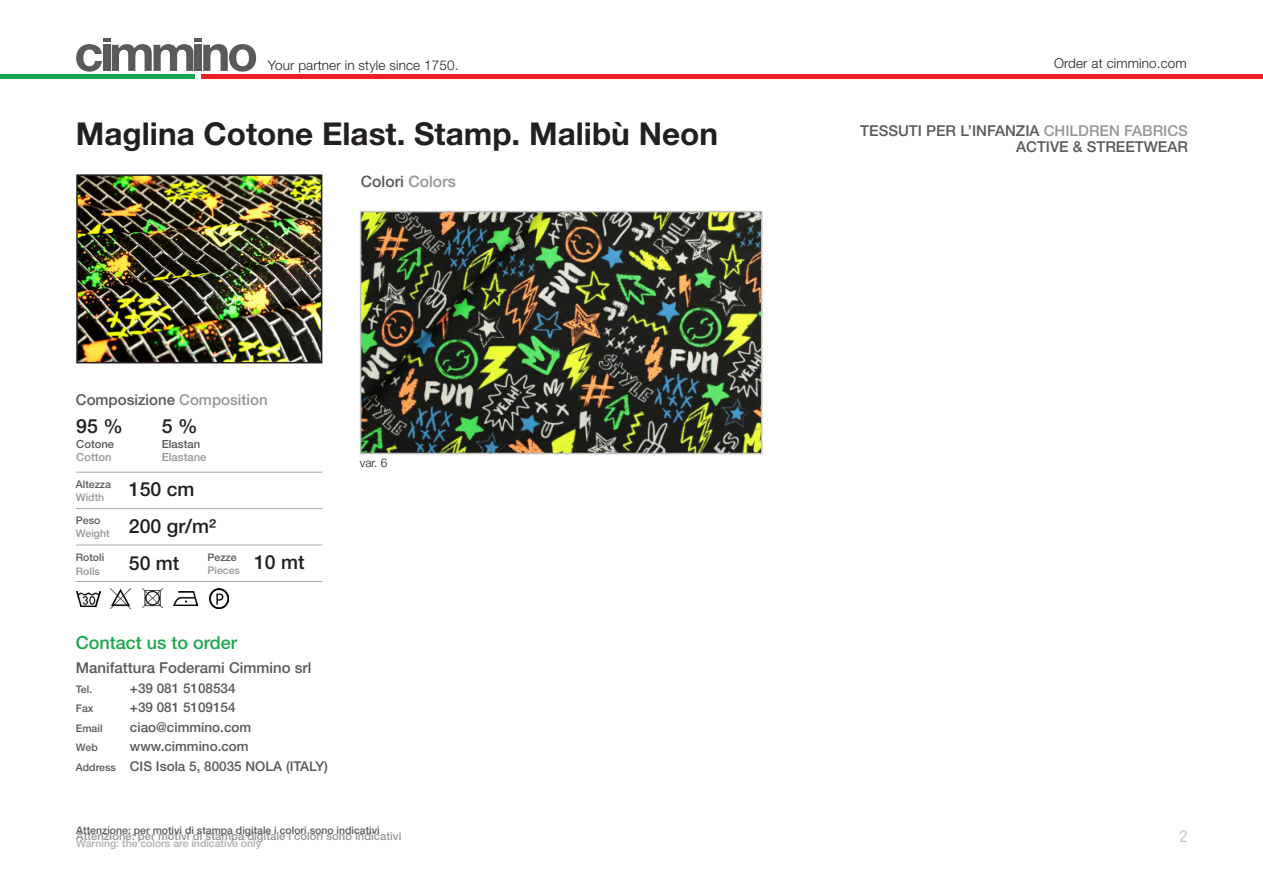
<style>
.page{position:relative;width:1263px;height:893px;background:#fff}
.page>*{position:absolute;margin:0;border:0;box-sizing:border-box;transform-origin:0 0}
.titolo_articolo{font:700 31.5px "Helvetica Neue LT Pro";color:#231f20}
.composizione_articol{font:500 19.5px "Helvetica Neue LT Pro";color:#231f20}
.composizione_articol-2{font:500 18px "Helvetica Neue LT Pro";color:#1aa64f}
.t1{font:condensed 16.5px "Helvetica Neue LT Pro";color:#cbc8c9}
.composizione_articol-3{font:500 15.75px "Helvetica Neue LT Pro";color:#59595b}
.composizione_articol-4{font:500 15px "Helvetica Neue LT Pro";color:#59595b}
.composizione_articol-5{font:500 13.5px "Helvetica Neue LT Pro";color:#59595b}
.t2{font:300 13.5px "Helvetica Neue LT Pro";letter-spacing:.01em;color:#231f20}
.didascalie{font:300 12px "Helvetica Neue LT Pro";color:#231f20}
.composizione_articol-6{font:500 11.25px "Helvetica Neue LT Pro";color:#959696}
.composizione_articol-7{font:500 11.25px "Helvetica Neue LT Pro";color:#59595b}
.composizione_articol-8{font:500 10.5px "Helvetica Neue LT Pro";color:#59595b}
.composizione_articol-9{font:500 10.5px "Helvetica Neue LT Pro";color:#b0afaf}
.composizione_articol-10{font:500 10.5px "Helvetica Neue LT Pro";color:#959696}
.s1{color:#959696}
.s2{font-size:10.5px}
</style>
<div class="page">
<svg style="left:76px;top:38px;width:180px;height:34px"></svg>
<div style="left:202px;top:74px;width:1061px;height:5px;background:#ee2026"></div>
<div style="left:0;top:74px;width:195px;height:5px;background:#1aa64f"></div>
<img style="left:79px;top:177px;width:240px;height:183px">
<div style="left:76px;top:174px;width:246px;height:189px;border:2px solid #231f20"></div>
<img style="left:363px;top:214px;width:396px;height:237px">
<div style="left:360px;top:211px;width:402px;height:243px;border:2px solid #c0c0c0"></div>
<hr style="left:76px;top:581px;width:246px;height:1px;background:#a8a9ad">
<hr style="left:76px;top:472px;width:246px;height:1px;background:#a8a9ad">
<hr style="left:76px;top:545px;width:246px;height:1px;background:#a8a9ad">
<hr style="left:76px;top:508px;width:246px;height:1px;background:#a8a9ad">
<img style="left:77px;top:591px;width:23px;height:15px">
<img style="left:111px;top:589px;width:20px;height:19px">
<img style="left:142px;top:588px;width:20px;height:19px">
<img style="left:174px;top:592px;width:23px;height:13px">
<img style="left:209px;top:589px;width:20px;height:19px">
<p class="t2" style="left:268px;top:57px;width:192px">Your partner in style since 1750.</p>
<p class="t2" style="left:1054px;top:55px;width:134px">Order at cimmino.com</p>
<p class="titolo_articolo" style="left:76px;top:114px;width:644px">Maglina Cotone Elast. Stamp. Malibù Neon</p>
<p class="composizione_articol-3" style="left:361px;top:172px;width:97px">Colori <span class="s1">Colors</span></p>
<p class="composizione_articol-4" style="left:76px;top:391px;width:193px">Composizione <span class="s1">Composition</span></p>
<p class="composizione_articol" style="left:76px;top:414px;width:48px">95 %</p>
<p class="composizione_articol" style="left:162px;top:414px;width:37px">5 %</p>
<p class="composizione_articol-7" style="left:76px;top:437px;width:39px">Cotone</p>
<p class="composizione_articol-7" style="left:162px;top:437px;width:40px">Elastan</p>
<p class="composizione_articol-6" style="left:76px;top:450px;width:37px">Cotton</p>
<p class="composizione_articol-6" style="left:162px;top:450px;width:46px">Elastane</p>
<p class="composizione_articol-8" style="left:76px;top:478px;width:37px">Altezza</p>
<p class="composizione_articol-10" style="left:76px;top:491px;width:30px">Width</p>
<p class="composizione_articol-8" style="left:76px;top:514px;width:26px">Peso</p>
<p class="composizione_articol-10" style="left:76px;top:527px;width:35px">Weight</p>
<p class="composizione_articol-8" style="left:76px;top:551px;width:30px">Rotoli</p>
<p class="composizione_articol-10" style="left:76px;top:565px;width:26px">Rolls</p>
<p class="composizione_articol" style="left:129px;top:478px;width:67px">150 cm</p>
<p class="composizione_articol" style="left:129px;top:514px;width:89px">200 gr/m²</p>
<p class="composizione_articol" style="left:129px;top:551px;width:52px">50 mt</p>
<p class="composizione_articol" style="left:254px;top:550px;width:52px">10 mt</p>
<p class="composizione_articol-8" style="left:207px;top:551px;width:31px">Pezze</p>
<p class="composizione_articol-10" style="left:207px;top:564px;width:34px">Pieces</p>
<p class="composizione_articol-2" style="left:76px;top:631px;width:163px">Contact us to order</p>
<p class="composizione_articol-4" style="left:76px;top:659px;width:237px">Manifattura Foderami Cimmino srl</p>
<p class="composizione_articol-8" style="left:76px;top:683px;width:18px">Tel.</p>
<p class="composizione_articol-5" style="left:130px;top:680px;width:107px">+39 081 5108534</p>
<p class="composizione_articol-8" style="left:76px;top:702px;width:19px">Fax</p>
<p class="composizione_articol-5" style="left:130px;top:700px;width:107px">+39 081 5109154</p>
<p class="composizione_articol-8" style="left:76px;top:722px;width:28px">Email</p>
<p class="composizione_articol-5" style="left:130px;top:719px;width:123px">ciao@cimmino.com</p>
<p class="composizione_articol-8" style="left:76px;top:741px;width:23px">Web</p>
<p class="composizione_articol-5" style="left:130px;top:739px;width:120px">www.cimmino.com</p>
<p class="composizione_articol-5" style="left:76px;top:758px;width:254px"><span class="s2">Address</span> CIS Isola 5, 80035 NOLA (ITALY)</p>
<p class="didascalie" style="left:360px;top:455px;width:29px">var. 6</p>
<p class="composizione_articol-4" style="left:860px;top:121px;width:329px">TESSUTI PER L’INFANZIA <span class="s1">CHILDREN FABRICS</span></p>
<p class="composizione_articol-4" style="left:1016px;top:138px;width:173px">ACTIVE &amp; STREETWEAR</p>
<p class="composizione_articol-8" style="left:76px;top:824px;width:305px">Attenzione: per motivi di stampa digitale i colori sono indicativi</p>
<p class="composizione_articol-9" style="left:76px;top:837px;width:186px">Warning: the colors are indicative only</p>
<p class="composizione_articol-6" style="left:76px;top:830px;width:327px">Attenzione: per motivi di stampa digitale i colori sono indicativi</p>
<p class="t1" style="left:1179px;top:827px;width:9px">2</p>
</div>
